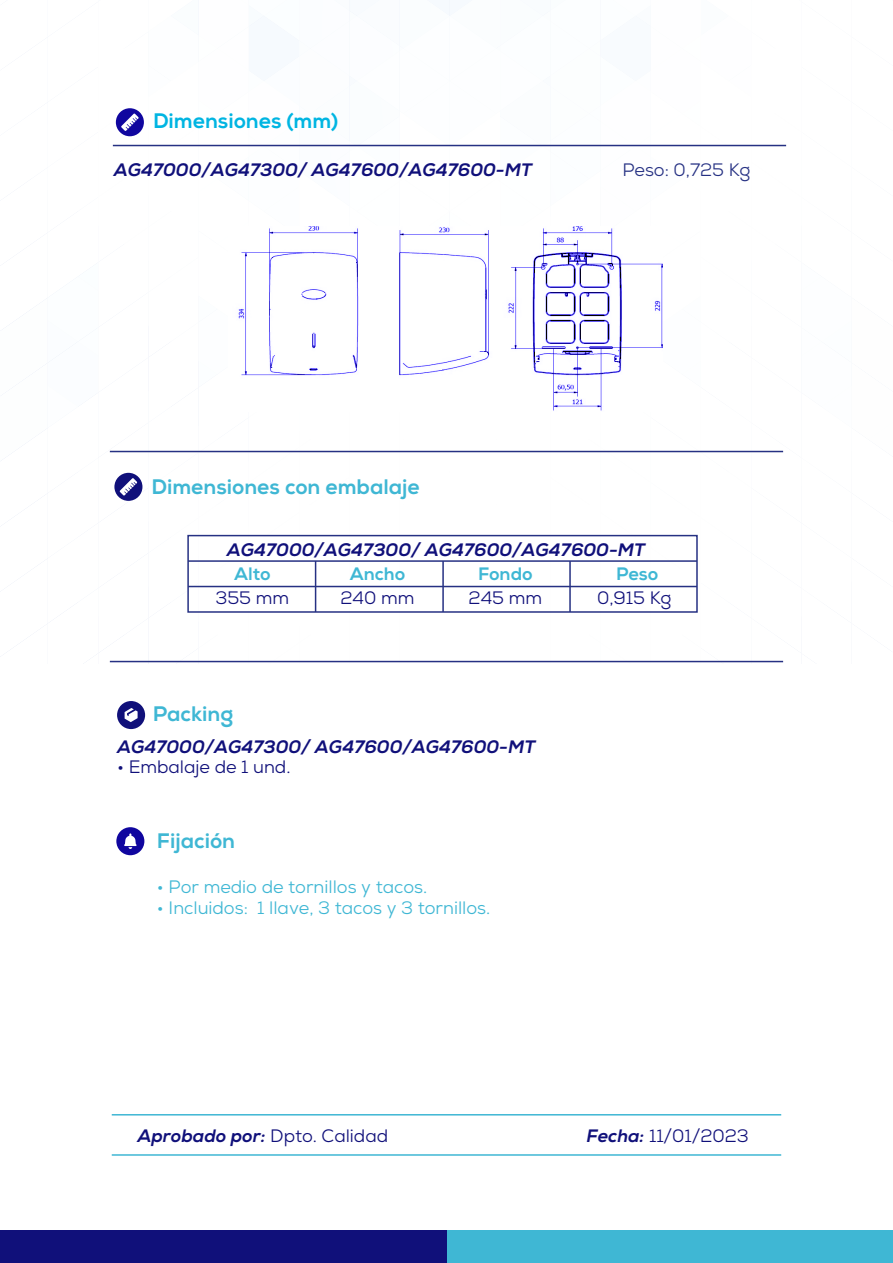
<style>
.page{position:relative;width:893px;height:1263px;background:#fff}
.page>*{position:absolute;margin:0;border:0;box-sizing:border-box;transform-origin:0 0}
.t1{font:800 21px "Nexa";color:#3fb7d4}
.t2{font:800 21px "Nexa";color:#00b5e2}
.t3{font:italic 800 18px "Nexa";color:#10107a}
.t4{font:18px "Nexa";color:#3fb7d4}
.t5{font:18px "Nexa";color:#10107a}
.t6{font:800 18px "Nexa";color:#3fb7d4}
.t7{font:18px "Nexa";color:#263183}
.s1{font-weight:400;font-style:normal}
.s2{font-weight:800;font-style:italic}
</style>
<div class="page">
<div style="left:0;top:1231px;width:447px;height:32px;background:#10107a"></div>
<div style="left:447px;top:1231px;width:446px;height:32px;background:#3fb7d4"></div>
<svg style="left:117px;top:701px;width:28px;height:28px"></svg>
<svg style="left:0;top:0;width:787px;height:663px"></svg>
<div style="left:187px;top:535px;width:511px;height:78px;border:2px solid #263183"></div>
<hr style="left:188px;top:586px;width:509px;height:1px;background:#263183">
<hr style="left:188px;top:560px;width:509px;height:2px;background:#263183">
<hr style="left:442px;top:561px;width:2px;height:51px;background:#263183">
<hr style="left:569px;top:561px;width:2px;height:51px;background:#263183">
<hr style="left:315px;top:561px;width:1px;height:51px;background:#263183">
<hr style="left:110px;top:451px;width:673px;height:1px;background:#263183">
<svg style="left:229px;top:227px;width:434px;height:185px"></svg>
<hr style="left:110px;top:661px;width:673px;height:1px;background:#263183">
<hr style="left:112px;top:1154px;width:669px;height:2px;background:#3fb7d4">
<hr style="left:112px;top:1114px;width:669px;height:1px;background:#3fb7d4">
<svg style="left:116px;top:827px;width:28px;height:28px"></svg>
<p class="t2" style="left:153px;top:108px;width:187px">Dimensiones (mm)</p>
<p class="t3" style="left:114px;top:159px;width:420px">AG47000/AG47300/ AG47600/AG47600-MT</p>
<p class="t7" style="left:622px;top:159px;width:130px">Peso: 0,725 Kg</p>
<p class="t1" style="left:151px;top:474px;width:270px">Dimensiones con embalaje</p>
<p class="t3" style="left:227px;top:539px;width:420px">AG47000/AG47300/ AG47600/AG47600-MT</p>
<p class="t6" style="left:234px;top:563px;width:38px">Alto</p>
<p class="t6" style="left:350px;top:563px;width:57px">Ancho</p>
<p class="t6" style="left:478px;top:563px;width:56px">Fondo</p>
<p class="t5" style="left:216px;top:586px;width:75px">355 mm</p>
<p class="t5" style="left:340px;top:586px;width:75px">240 mm</p>
<p class="t5" style="left:469px;top:586px;width:75px">245 mm</p>
<p class="t1" style="left:153px;top:701px;width:82px">Packing</p>
<p class="t3" style="left:117px;top:735px;width:420px">AG47000/AG47300/ AG47600/AG47600-MT</p>
<p class="t5" style="left:117px;top:755px;width:175px">• Embalaje de 1 und.</p>
<p class="t1" style="left:157px;top:828px;width:80px">Fijación</p>
<p class="t4" style="left:157px;top:876px;width:272px">• Por medio de tornillos y tacos.</p>
<p class="t4" style="left:157px;top:896px;width:335px">• Incluidos: 1 llave, 3 tacos y 3 tornillos.</p>
<p class="t6" style="left:616px;top:563px;width:44px">Peso</p>
<p class="t5" style="left:597px;top:586px;width:76px">0,915 Kg</p>
<p class="t3" style="left:137px;top:1124px;width:252px">Aprobado por: <span class="s1">Dpto. Calidad</span></p>
<p class="t5" style="left:586px;top:1124px;width:164px"><span class="s2">Fecha:</span> 11/01/2023</p>
</div>
